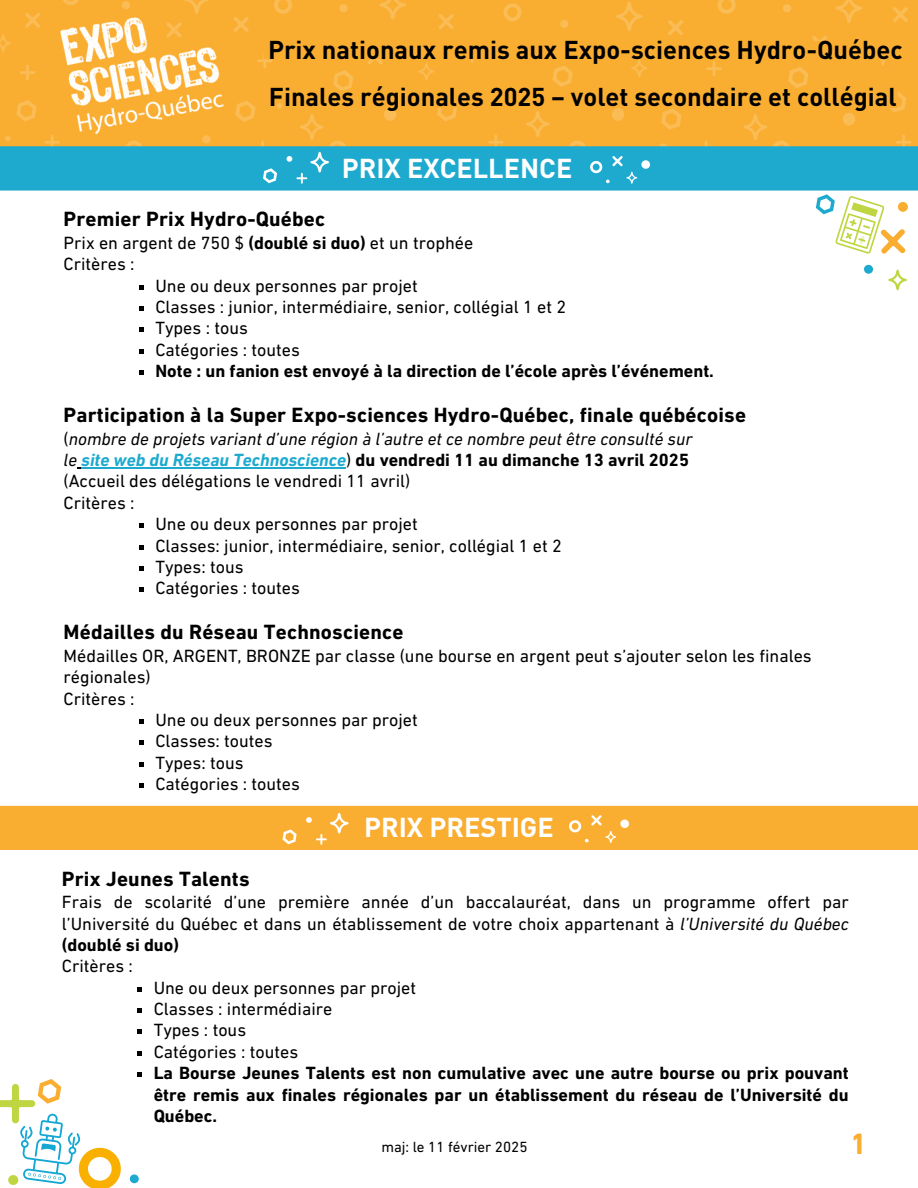
<style>
.page{position:relative;width:918px;height:1188px;background:#fff}
.page>*{position:absolute;margin:0;border:0;box-sizing:border-box;transform-origin:0 0}
.t1{font:700 30px "DIN Next LT Pro";color:#faae31}
.t2{font:700 27px "DIN Pro";color:#fff}
.t3{font:700 25.5px/47.2px "DIN Pro";color:#000}
.t4{font:700 21px "DIN Next LT Pro";letter-spacing:.01em;color:#000}
.t5{font:18px/21.3px "DIN Next LT Pro";color:#000}
.t6{font:700 18px/21.3px "DIN Next LT Pro";color:#000;text-align:justify}
.t7{font:italic 18px/21.3px "DIN Next LT Pro";color:#000}
.t8{font:15px "DIN Next LT Pro";color:#000}
.s1{font-weight:700}
.s2{font-style:normal}
.s3{font-weight:700;color:#1eaacf}
.s4{font-weight:700;font-style:normal}
.s5{font-style:italic}
</style>
<div class="page">
<svg style="left:137px;top:987px;width:5px;height:4px"></svg>
<svg style="left:137px;top:1008px;width:5px;height:5px"></svg>
<svg style="left:137px;top:1030px;width:5px;height:4px"></svg>
<svg style="left:137px;top:1051px;width:5px;height:5px"></svg>
<svg style="left:137px;top:1072px;width:5px;height:5px"></svg>
<svg style="left:139px;top:306px;width:4px;height:5px"></svg>
<svg style="left:139px;top:328px;width:4px;height:4px"></svg>
<svg style="left:139px;top:349px;width:4px;height:5px"></svg>
<svg style="left:139px;top:370px;width:4px;height:5px"></svg>
<hr style="left:81px;top:467px;width:265px;height:1px;background:#1eaacf">
<svg style="left:139px;top:523px;width:4px;height:5px"></svg>
<svg style="left:139px;top:545px;width:4px;height:4px"></svg>
<svg style="left:139px;top:566px;width:4px;height:5px"></svg>
<svg style="left:139px;top:588px;width:4px;height:4px"></svg>
<svg style="left:139px;top:719px;width:4px;height:5px"></svg>
<svg style="left:139px;top:741px;width:4px;height:4px"></svg>
<svg style="left:139px;top:762px;width:4px;height:4px"></svg>
<svg style="left:139px;top:783px;width:4px;height:5px"></svg>
<svg style="left:129px;top:1174px;width:10px;height:10px"></svg>
<svg style="left:0;top:1079px;width:121px;height:109px"></svg>
<svg style="left:0;top:0;width:918px;height:290px"></svg>
<div style="left:0;top:806px;width:918px;height:44px;background:#faae31"></div>
<p class="t3" style="left:268px;top:25px;width:636px">Prix nationaux remis aux Expo-sciences Hydro-Québec<br>Finales régionales 2025 – volet secondaire et collégial</p>
<p class="t2" style="left:342px;top:150px;width:232px">PRIX EXCELLENCE</p>
<p class="t4" style="left:64px;top:211px;width:263px">Premier Prix Hydro-Québec</p>
<p class="t5" style="left:64px;top:234px;width:411px">Prix en argent de 750 $ <span class="s1">(doublé si duo)</span> et un trophée<br>Critères :</p>
<p class="t5" style="left:155px;top:277px;width:264px">Une ou deux personnes par projet</p>
<p class="t5" style="left:155px;top:298px;width:412px">Classes : junior, intermédiaire, senior, collégial 1 et 2</p>
<p class="t5" style="left:155px;top:319px;width:94px">Types : tous</p>
<p class="t5" style="left:155px;top:341px;width:146px">Catégories : toutes</p>
<p class="t6" style="left:155px;top:362px;width:560px">Note : un fanion est envoyé à la direction de l’école après l’événement.</p>
<p class="t4" style="left:64px;top:406px;width:684px">Participation à la Super Expo-sciences Hydro-Québec, finale québécoise</p>
<p class="t7" style="left:64px;top:430px;width:630px"><span class="s2">(</span>nombre de projets variant d’une région à l’autre et ce nombre peut être consulté sur le <span class="s3">site web du Réseau Technoscience</span><span class="s2">)</span> <span class="s4">du vendredi 11 au dimanche 13 avril 2025 </span><span class="s2">(Accueil des délégations le vendredi 11 avril)<br>Critères :</span></p>
<p class="t5" style="left:155px;top:515px;width:408px">Une ou deux personnes par projet<br>Classes: junior, intermédiaire, senior, collégial 1 et 2<br>Types: tous<br>Catégories : toutes</p>
<p class="t4" style="left:64px;top:624px;width:342px">Médailles du Réseau Technoscience</p>
<p class="t5" style="left:64px;top:647px;width:750px">Médailles OR, ARGENT, BRONZE par classe (une bourse en argent peut s’ajouter selon les finales</p>
<p class="t5" style="left:64px;top:668px;width:89px">régionales)</p>
<p class="t5" style="left:64px;top:689px;width:73px">Critères :</p>
<p class="t5" style="left:155px;top:711px;width:264px">Une ou deux personnes par projet</p>
<p class="t5" style="left:155px;top:732px;width:119px">Classes: toutes</p>
<p class="t5" style="left:155px;top:754px;width:90px">Types: tous</p>
<p class="t5" style="left:155px;top:775px;width:146px">Catégories : toutes</p>
<p class="t2" style="left:364px;top:810px;width:191px">PRIX PRESTIGE</p>
<p class="t4" style="left:62px;top:870px;width:189px">Prix Jeunes Talents</p>
<p class="t5" style="left:62px;top:893px;width:788px">Frais de scolarité d’une première année d’un baccalauréat, dans un programme offert par l’Université du Québec et dans un établissement de votre choix appartenant à <span class="s5">l’Université du Québec </span><span class="s1">(doublé si duo)<br></span>Critères :</p>
<p class="t5" style="left:154px;top:979px;width:264px">Une ou deux personnes par projet</p>
<p class="t5" style="left:154px;top:1000px;width:180px">Classes : intermédiaire</p>
<p class="t5" style="left:154px;top:1021px;width:94px">Types : tous</p>
<p class="t5" style="left:154px;top:1043px;width:146px">Catégories : toutes</p>
<p class="t6" style="left:154px;top:1064px;width:697px">La Bourse Jeunes Talents est non cumulative avec une autre bourse ou prix pouvant être remis aux finales régionales par un établissement du réseau de l’Université du Québec.</p>
<p class="t8" style="left:381px;top:1141px;width:148px">maj: le 11 février 2025</p>
<h1 class="t1" style="left:850px;top:1131px;width:18px">1</h1>
</div>
